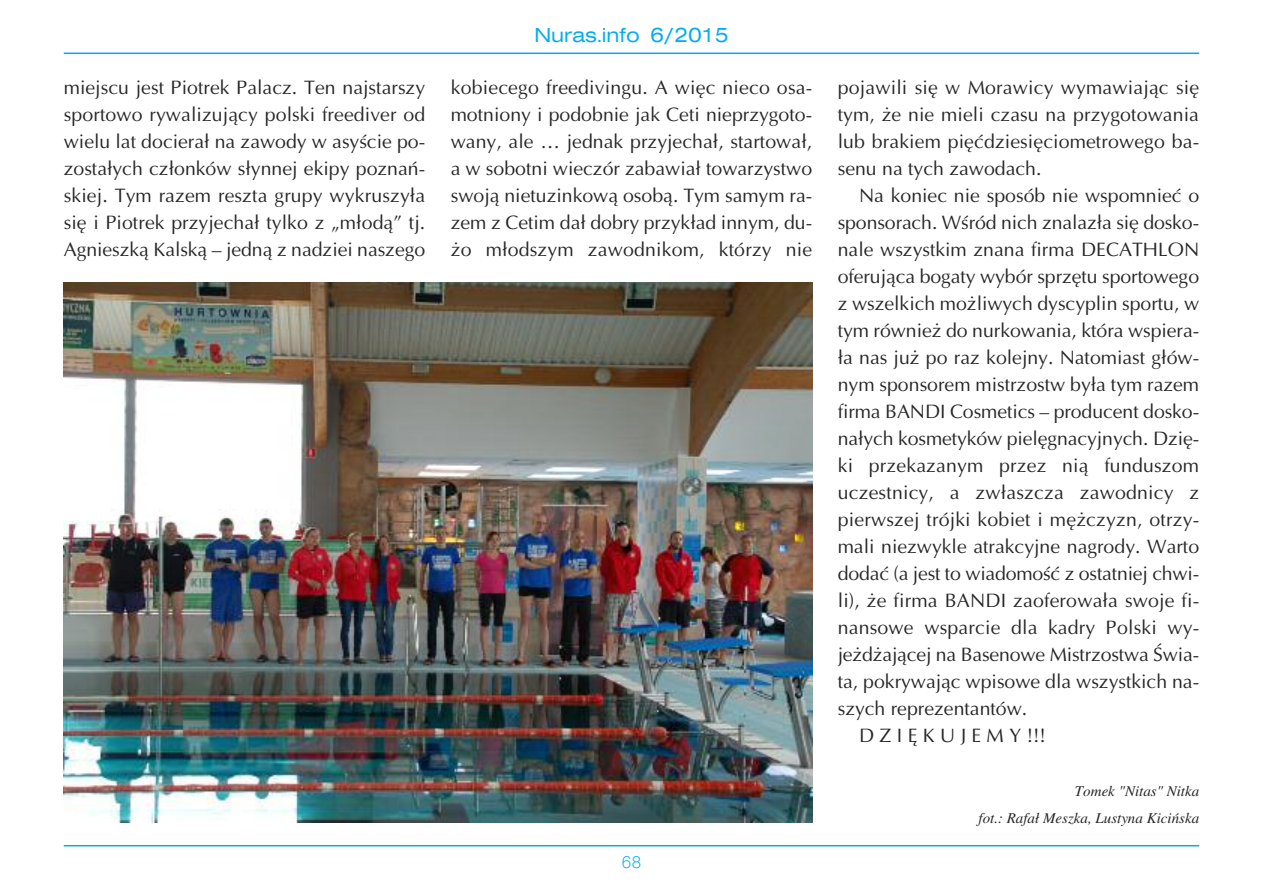
<style>
.page{position:relative;width:1263px;height:893px;background:#fff}
.page>*{position:absolute;margin:0;border:0;box-sizing:border-box;transform-origin:0 0}
.t1{font:expanded 21px "Nimbus Sans DEE";color:#00aded}
.t2{font:19.5px/27px "Ottawa";color:#272627;text-align:justify}
.t3{font:19.5px "Ottawa";letter-spacing:.275em;color:#272627}
.t4{font:300 18px "Accius TEE";color:#00aded}
.t5{font:italic 15px/27px "Toronto";color:#272627;text-align:right}
</style>
<div class="page">
<hr style="left:64px;top:53px;width:1135px;height:1px;background:#00aded">
<hr style="left:64px;top:845px;width:1135px;height:1px;background:#00aded">
<img style="left:64px;top:283px;width:748px;height:540px">
<p class="t1" style="left:534px;top:22px;width:196px">Nuras.info 6/2015</p>
<p class="t2" style="left:64px;top:73px;width:363px">miejscu jest Piotrek Palacz. Ten najstarszy sportowo rywalizujący polski freediver od wielu lat docierał na zawody w asyście po&shy;zostałych członków słynnej ekipy poznań&shy;skiej. Tym razem reszta grupy wykruszyła się i Piotrek przyjechał tylko z „młodą” tj.<br>Agnieszką Kalską – jedną z nadziei naszego</p>
<p class="t2" style="left:451px;top:73px;width:363px">kobiecego freedivingu. A więc nieco osa&shy;motniony i podobnie jak Ceti nieprzygoto&shy;wany, ale … jednak przyjechał, startował, a w sobotni wieczór zabawiał towarzystwo swoją nietuzinkową osobą. Tym samym ra&shy;zem z Cetim dał dobry przykład innym, du&shy;żo młodszym zawodnikom, którzy nie</p>
<p class="t2" style="left:838px;top:73px;width:363px">pojawili się w Morawicy wymawiając się tym, że nie mieli czasu na przygotowania lub brakiem pięćdziesięciometrowego ba&shy;senu na tych zawodach.</p>
<p class="t2" style="left:859px;top:181px;width:342px">Na koniec nie sposób nie wspomnieć o</p>
<p class="t2" style="left:838px;top:208px;width:363px">sponsorach. Wśród nich znalazła się dosko-</p>
<p class="t2" style="left:838px;top:235px;width:363px">nale wszystkim znana firma DECATHLON</p>
<p class="t2" style="left:838px;top:262px;width:363px">oferująca bogaty wybór sprzętu sportowego</p>
<p class="t2" style="left:838px;top:289px;width:363px">z wszelkich możliwych dyscyplin sportu, w</p>
<p class="t2" style="left:838px;top:316px;width:363px">tym również do nurkowania, która wspiera-</p>
<p class="t2" style="left:838px;top:343px;width:363px">ła nas już po raz kolejny. Natomiast głów-</p>
<p class="t2" style="left:838px;top:370px;width:363px">nym sponsorem mistrzostw była tym razem</p>
<p class="t2" style="left:838px;top:397px;width:363px">firma BANDI Cosmetics – producent dosko-</p>
<p class="t2" style="left:838px;top:424px;width:363px">nałych kosmetyków pielęgnacyjnych. Dzię-</p>
<p class="t2" style="left:838px;top:451px;width:363px">ki przekazanym przez nią funduszom</p>
<p class="t2" style="left:838px;top:478px;width:363px">uczestnicy, a zwłaszcza zawodnicy z</p>
<p class="t2" style="left:838px;top:505px;width:363px">pierwszej trójki kobiet i mężczyzn, otrzy-</p>
<p class="t2" style="left:838px;top:532px;width:363px">mali niezwykle atrakcyjne nagrody. Warto</p>
<p class="t2" style="left:838px;top:559px;width:363px">dodać (a jest to wiadomość z ostatniej chwi-</p>
<p class="t2" style="left:838px;top:586px;width:363px">li), że firma BANDI zaoferowała swoje fi-</p>
<p class="t2" style="left:838px;top:613px;width:363px">nansowe wsparcie dla kadry Polski wy-</p>
<p class="t2" style="left:838px;top:640px;width:363px">jeżdżającej na Basenowe Mistrzostwa Świa-</p>
<p class="t2" style="left:838px;top:667px;width:363px">ta, pokrywając wpisowe dla wszystkich na-</p>
<p class="t2" style="left:838px;top:694px;width:191px">szych reprezentantów.</p>
<p class="t3" style="left:859px;top:723px;width:189px">DZIĘKUJEMY!!!</p>
<p class="t5" style="left:978px;top:777px;width:222px">Tomek "Nitas" Nitka<br>fot.: Rafał Meszka, Lustyna Kicińska</p>
<p class="t4" style="left:621px;top:851px;width:22px">68</p>
</div>
